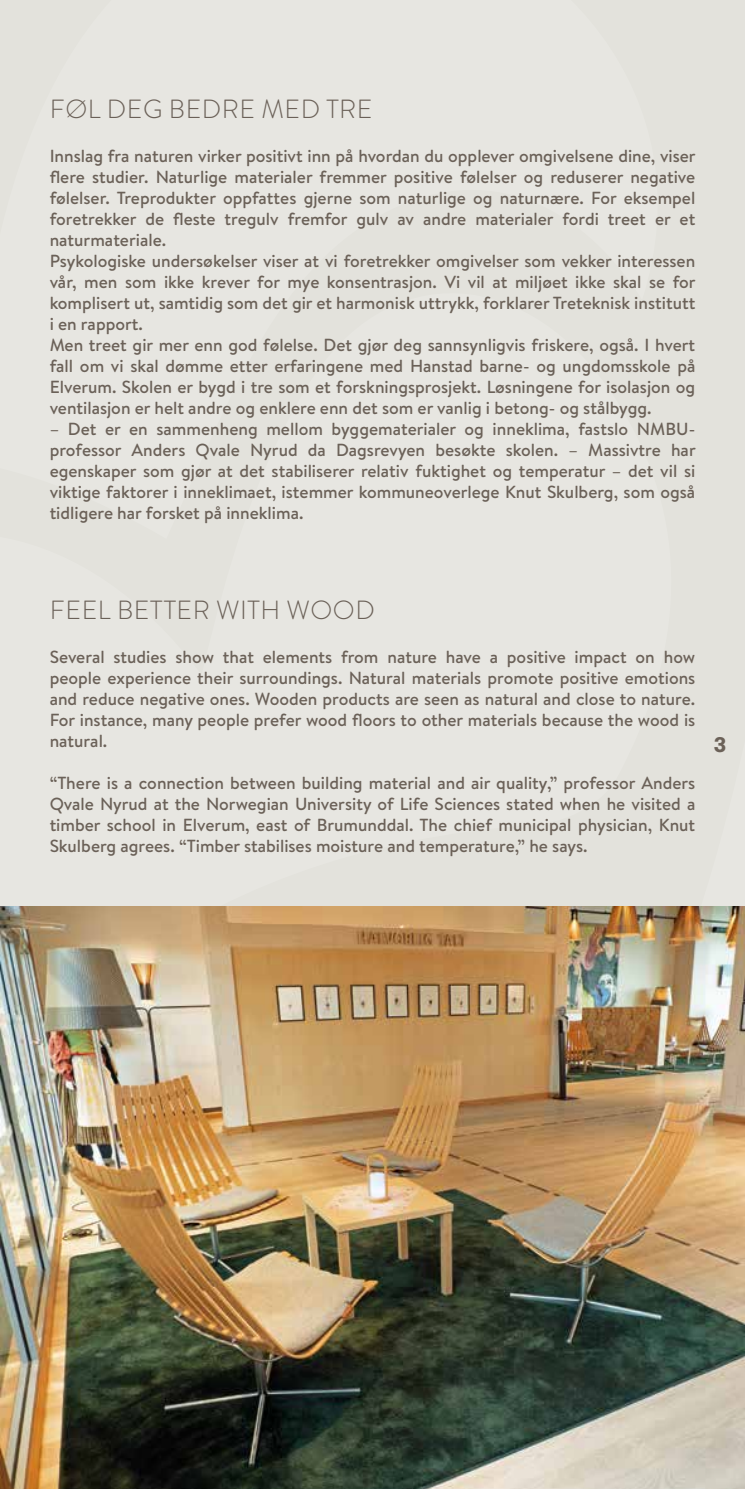
<style>
.page{position:relative;width:745px;height:1489px;background:#fff}
.page>*{position:absolute;margin:0;border:0;box-sizing:border-box;transform-origin:0 0}
.t1{font:300 26.25px "Brandon Grotesque";letter-spacing:.02em;color:#6b6158}
.t2{font:700 21px "GT Walsheim";color:#6b6158}
.t3{font:500 17.5px/21px "Brandon Text";color:#6b6158;text-align:justify}
</style>
<div class="page">
<div style="left:707px;top:12px;width:37px;height:894px;background:#e3e2dc"></div>
<div style="left:0;top:0;width:707px;height:906px;background:#e7e6e1"></div>
<div style="left:0;top:253px;width:692px;height:653px;background:#e7e6e1"></div>
<img style="left:0;top:906px;width:744px;height:582px">
<h1 class="t1" style="left:50px;top:91px;width:324px">FØL DEG BEDRE MED TRE</h1>
<p class="t3" style="left:50px;top:145px;width:647px;text-align:left">Innslag fra naturen virker positivt inn på hvordan du opplever omgivelsene dine, viser flere studier. Naturlige materialer fremmer positive følelser og reduserer negative følelser. Treprodukter oppfattes gjerne som naturlige og naturnære. For eksempel foretrekker de fleste tregulv fremfor gulv av andre materialer fordi treet er et naturmateriale.<br>Psykologiske undersøkelser viser at vi foretrekker omgivelser som vekker interessen vår, men som ikke krever for mye konsentrasjon. Vi vil at miljøet ikke skal se for komplisert ut, samtidig som det gir et harmonisk uttrykk, forklarer Treteknisk institutt i en rapport.<br>Men treet gir mer enn god følelse. Det gjør deg sannsynligvis friskere, også. I hvert fall om vi skal dømme etter erfaringene med Hanstad barne- og ungdomsskole på Elverum. Skolen er bygd i tre som et forskningsprosjekt. Løsningene for isolasjon og ventilasjon er helt andre og enklere enn det som er vanlig i betong- og stålbygg.</p>
<p class="t3" style="left:50px;top:418px;width:647px">– Det er en sammenheng mellom byggematerialer og inneklima, fastslo NMBU&shy;professor Anders Qvale Nyrud da Dagsrevyen besøkte skolen. – Massivtre har egenskaper som gjør at det stabiliserer relativ fuktighet og temperatur – det vil si viktige faktorer i inneklimaet, istemmer kommuneoverlege Knut Skulberg, som også tidligere har forsket på inneklima.</p>
<h1 class="t1" style="left:50px;top:592px;width:326px">FEEL BETTER WITH WOOD</h1>
<p class="t3" style="left:50px;top:646px;width:646px">Several studies show that elements from nature have a positive impact on how people experience their surroundings. Natural materials promote positive emotions and reduce negative ones. Wooden products are seen as natural and close to nature.<br>For instance, many people prefer wood floors to other materials because the wood is natural.</p>
<p class="t3" style="left:50px;top:772px;width:646px">“There is a connection between building material and air quality,” professor Anders Qvale Nyrud at the Norwegian University of Life Sciences stated when he visited a timber school in Elverum, east of Brumunddal. The chief municipal physician, Knut Skulberg agrees. “Timber stabilises moisture and temperature,” he says.</p>
<p class="t2" style="left:713px;top:731px;width:14px">3</p>
</div>
